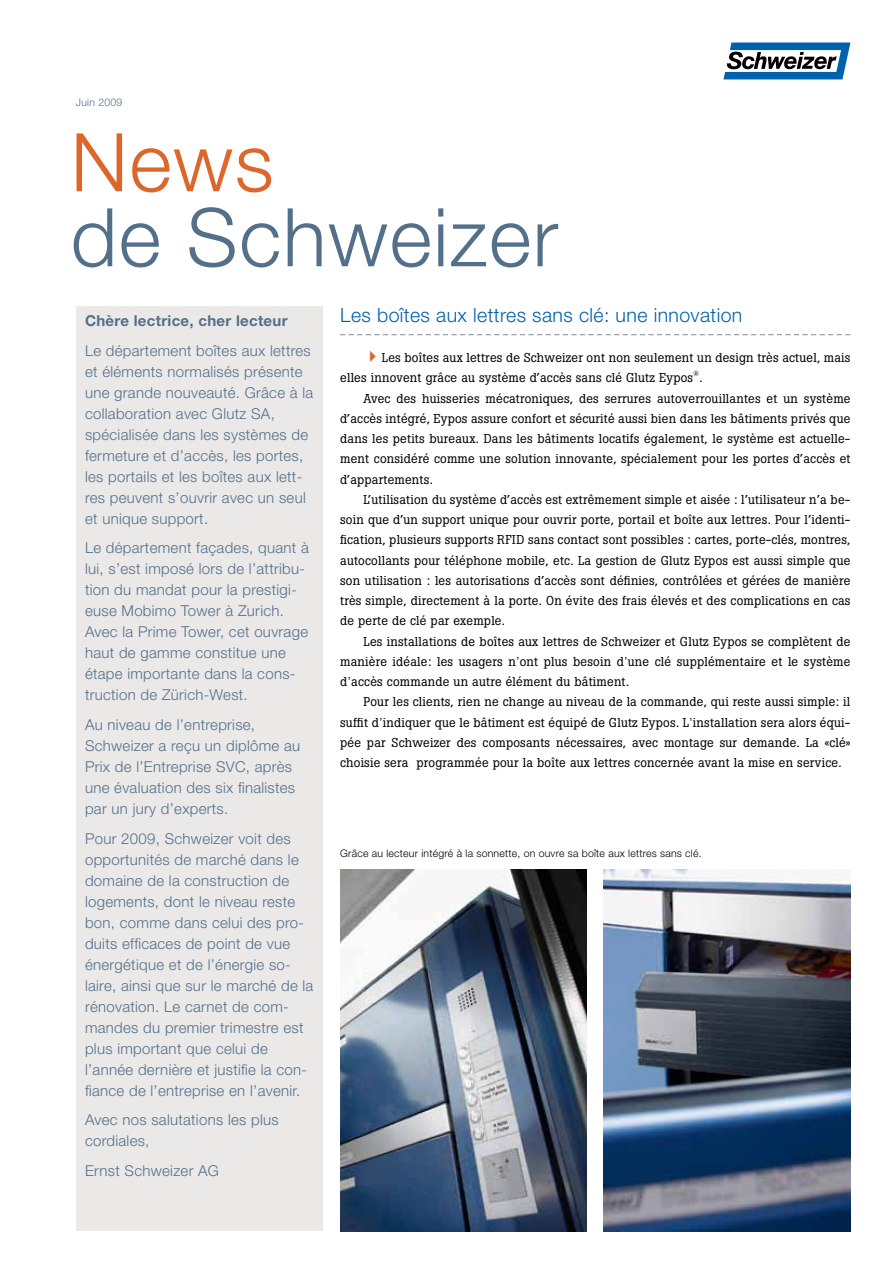
<style>
.page{position:relative;width:893px;height:1263px;background:#fff}
.page>*{position:absolute;margin:0;border:0;box-sizing:border-box;transform-origin:0 0}
.t1{font:300 81px "Helvetica Neue LT";letter-spacing:.02em;color:#536f8a}
.t2{font:300 81px "Helvetica Neue LT";color:#dc672a}
.t3{font:300 19.5px "Helvetica Neue LT";letter-spacing:.02em;color:#0062ac}
.t4{font:300 15px/21px "Helvetica Neue LT";letter-spacing:.02em;color:#536f8a}
.t5{font:700 15px "Helvetica Neue LT";letter-spacing:.02em;color:#536f8a}
.t6{font:12.75px/20.2px "Boton BQ";letter-spacing:.015em;color:#000}
.t7{font:300 10.5px "Helvetica Neue LT";letter-spacing:.02em;color:#000}
.t8{font:300 10.5px "Helvetica Neue LT";letter-spacing:.02em;color:#536f8a}
.t9{font:7.5px "Boton BQ";color:#000}
.s1{color:#dc672a}
.s2{font-family:"Helvetica Neue LT";font-weight:300}
</style>
<div class="page">
<div style="left:77px;top:306px;width:246px;height:925px;background:#ebe9e8"></div>
<svg style="left:340px;top:334px;width:510px;height:1px"></svg>
<svg style="left:723px;top:43px;width:127px;height:36px"></svg>
<img style="left:340px;top:870px;width:247px;height:361px">
<img style="left:604px;top:870px;width:246px;height:361px">
<p class="t8" style="left:76px;top:96px;width:48px">Juin 2009</p>
<h1 class="t2" style="left:71px;top:113px;width:204px">News</h1>
<h1 class="t1" style="left:71px;top:188px;width:489px">de Schweizer</h1>
<p class="t5" style="left:85px;top:312px;width:204px">Chère lectrice, cher lecteur</p>
<p class="t4" style="left:85px;top:340px;width:230px">Le département boîtes aux lettres et éléments normalisés présente une grande nouveauté. Grâce à la collaboration avec Glutz SA, spécialisée dans les systèmes de fermeture et d’accès, les portes, les portails et les boîtes aux lett&shy;res peuvent s’ouvrir avec un seul et unique support.</p>
<p class="t4" style="left:85px;top:537px;width:225px">Le département façades, quant à lui, s’est imposé lors de l’attribu&shy;tion du mandat pour la prestigi&shy;euse Mobimo Tower à Zurich.<br>Avec la Prime Tower, cet ouvrage haut de gamme constitue une étape importante dans la cons&shy;truction de Zürich-West.</p>
<p class="t4" style="left:85px;top:714px;width:217px">Au niveau de l’entreprise,<br>Schweizer a reçu un diplôme au<br>Prix de l’Entreprise SVC, après une évaluation des six finalistes par un jury d’experts.</p>
<p class="t4" style="left:85px;top:827px;width:230px">Pour 2009, Schweizer voit des opportunités de marché dans le domaine de la construction de logements, dont le niveau reste bon, comme dans celui des pro&shy;duits efficaces de point de vue énergétique et de l’énergie so&shy;laire, ainsi que sur le marché de la rénovation. Le carnet de com&shy;mandes du premier trimestre est plus important que celui de l’année dernière et justifie la con&shy;fiance de l’entreprise en l’avenir.</p>
<p class="t4" style="left:85px;top:1109px;width:195px">Avec nos salutations les plus cordiales,</p>
<p class="t4" style="left:85px;top:1159px;width:136px">Ernst Schweizer AG</p>
<h2 class="t3" style="left:340px;top:303px;width:404px">Les boîtes aux lettres sans clé: une innovation</h2>
<p class="t6" style="left:340px;top:347px;width:512px;text-indent:23px"><span class="s1">✔</span>Les boîtes aux lettres de Schweizer ont non seulement un design très actuel, mais elles innovent grâce au système d’accès sans clé Glutz Eypos</p>
<p class="t9" style="left:693px;top:369px;width:8px">®</p>
<p class="t6" style="left:699px;top:368px;width:5px">.</p>
<p class="t6" style="left:364px;top:388px;width:488px">Avec des huisseries mécatroniques, des serrures autoverrouillantes et un système</p>
<p class="t6" style="left:340px;top:408px;width:512px">d’accès intégré, Eypos assure confort et sécurité aussi bien dans les bâtiments privés que</p>
<p class="t6" style="left:340px;top:428px;width:512px">dans les petits bureaux. Dans les bâtiments locatifs également, le système est actuelle-</p>
<p class="t6" style="left:340px;top:449px;width:512px">ment considéré comme une solution innovante, spécialement pour les portes d’accès et</p>
<p class="t6" style="left:340px;top:469px;width:94px">d’appartements.</p>
<p class="t6" style="left:364px;top:489px;width:488px">L’utilisation du système d’accès est extrêmement simple et aisée : l’utilisateur n’a be-</p>
<p class="t6" style="left:340px;top:509px;width:512px">soin que d’un support unique pour ouvrir porte, portail et boîte aux lettres. Pour l’identi-</p>
<p class="t6" style="left:340px;top:530px;width:512px">fication, plusieurs supports RFID sans contact sont possibles : cartes, porte-clés, montres,</p>
<p class="t6" style="left:340px;top:550px;width:512px">autocollants pour téléphone mobile, etc. La gestion de Glutz Eypos est aussi simple que</p>
<p class="t6" style="left:340px;top:570px;width:512px">son utilisation : les autorisations d’accès sont définies, contrôlées et gérées de manière</p>
<p class="t6" style="left:340px;top:590px;width:512px">très simple, directement à la porte. On évite des frais élevés et des complications en cas</p>
<p class="t6" style="left:340px;top:611px;width:166px">de perte de clé par exemple.</p>
<p class="t6" style="left:364px;top:631px;width:488px">Les installations de boîtes aux lettres de Schweizer et Glutz Eypos se complètent de</p>
<p class="t6" style="left:340px;top:651px;width:512px">manière idéale: les usagers n<span class="s2">’</span>ont plus besoin d<span class="s2">’</span>une clé supplémentaire et le système</p>
<p class="t6" style="left:340px;top:671px;width:291px">d<span class="s2">’</span>accès commande un autre élément du bâtiment.</p>
<p class="t6" style="left:364px;top:692px;width:488px">Pour les clients, rien ne change au niveau de la commande, qui reste aussi simple: il</p>
<p class="t6" style="left:340px;top:712px;width:512px">suffit d<span class="s2">’</span>indiquer que le bâtiment est équipé de Glutz Eypos. L<span class="s2">’</span>installation sera alors équi-</p>
<p class="t6" style="left:340px;top:732px;width:512px">pée par Schweizer des composants nécessaires, avec montage sur demande. La «clé»</p>
<p class="t6" style="left:340px;top:752px;width:503px">choisie sera programmée pour la boîte aux lettres concernée avant la mise en service.</p>
<p class="t7" style="left:340px;top:847px;width:363px">Grâce au lecteur intégré à la sonnette, on ouvre sa boîte aux lettres sans clé.</p>
</div>
